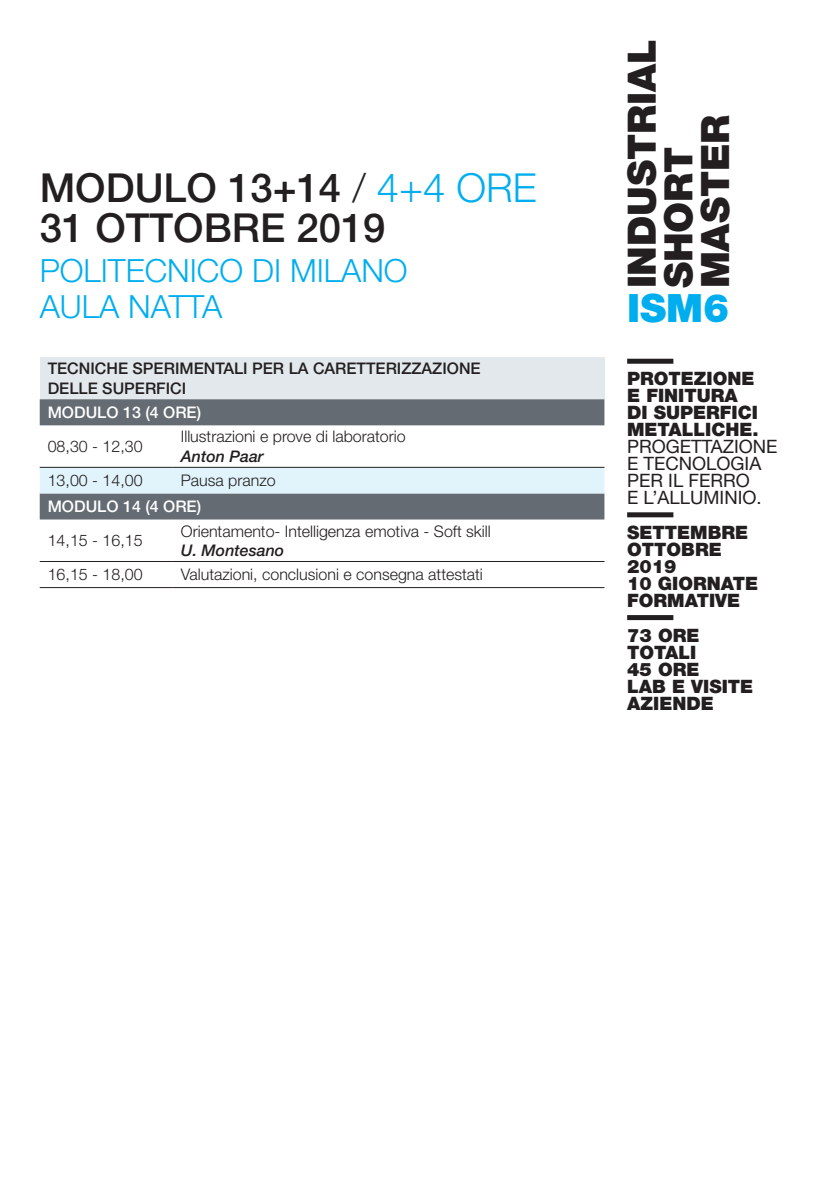
<style>
.page{position:relative;width:840px;height:1191px;background:#fff}
.page>*{position:absolute;margin:0;border:0;box-sizing:border-box;transform-origin:0 0}
.t1{font:500 40px/40px "Helvetica Neue LT Std";color:#231f20}
.t2{font:900 39.2px/36.6px "Helvetica Neue LT Std";letter-spacing:-.005em;color:#231f20}
.t3{font:900 39.2px "Helvetica Neue LT Std";color:#00aeef}
.t4{font:300 32px/36px "Helvetica Neue LT Std";color:#00aeef}
.t5{font:900 18.4px/17px "Helvetica Neue LT Std";color:#231f20}
.t6{font:18.4px/17px "Helvetica Neue LT Std";color:#231f20}
.t7{font:300 16px "Helvetica Neue LT Std";color:#231f20}
.t8{font:500 16px/19.2px "Helvetica Neue LT Std";color:#231f20}
.t9{font:500 16px "Helvetica Neue LT Std";color:#fff}
.t10{font:italic 500 16px "Helvetica Neue LT Std";color:#231f20}
.s1{font-weight:300}
.s2{font-weight:300;color:#00aeef}
</style>
<div class="page">
<div style="left:626px;top:359px;width:47px;height:5px;background:#231f20"></div>
<div style="left:626px;top:512px;width:47px;height:5px;background:#231f20"></div>
<div style="left:626px;top:615px;width:47px;height:5px;background:#231f20"></div>
<div style="left:40px;top:357px;width:564px;height:42px;background:#e2e8eb"></div>
<svg style="left:40px;top:399px;width:564px;height:120px;fill:#646b73"></svg>
<div style="left:40px;top:468px;width:564px;height:25px;background:#e1f4fc"></div>
<hr style="left:40px;top:561px;width:133px;height:1px;background:#231f20">
<hr style="left:173px;top:561px;width:431px;height:1px;background:#231f20">
<hr style="left:40px;top:587px;width:133px;height:1px;background:#231f20">
<hr style="left:173px;top:587px;width:431px;height:1px;background:#231f20">
<hr style="left:173px;top:467px;width:431px;height:1px;background:#231f20">
<hr style="left:40px;top:467px;width:133px;height:1px;background:#231f20">
<h1 class="t1" style="left:40px;top:167px;width:498px">MODULO 13+14 <span class="s1">/</span> <span class="s2">4+4 ORE<br></span>31 OTTOBRE 2019</h1>
<h3 class="t4" style="left:40px;top:252px;width:369px">POLITECNICO DI MILANO<br>AULA NATTA</h3>
<p class="t8" style="left:48px;top:359px;width:434px">TECNICHE SPERIMENTALI PER LA CARETTERIZZAZIONE<br>DELLE SUPERFICI</p>
<p class="t9" style="left:48px;top:403px;width:155px">MODULO 13 (4 ORE)</p>
<p class="t7" style="left:48px;top:436px;width:96px">08,30 - 12,30</p>
<p class="t7" style="left:181px;top:427px;width:226px">Illustrazioni e prove di laboratorio</p>
<p class="t10" style="left:181px;top:446px;width:84px">Anton Paar</p>
<p class="t7" style="left:48px;top:470px;width:96px">13,00 - 14,00</p>
<p class="t7" style="left:181px;top:470px;width:96px">Pausa pranzo</p>
<p class="t9" style="left:48px;top:497px;width:155px">MODULO 14 (4 ORE)</p>
<p class="t7" style="left:48px;top:531px;width:96px">14,15 - 16,15</p>
<p class="t7" style="left:181px;top:521px;width:311px">Orientamento- Intelligenza emotiva - Soft skill</p>
<p class="t10" style="left:181px;top:540px;width:105px">U. Montesano</p>
<p class="t7" style="left:48px;top:565px;width:96px">16,15 - 18,00</p>
<p class="t7" style="left:181px;top:565px;width:303px">Valutazioni, conclusioni e consegna attestati</p>
<h2 class="t2" style="left:623px;top:288px;width:250px;rotate:-90deg">INDUSTRIAL<br>SHORT<br>MASTER</h2>
<h2 class="t3" style="left:626px;top:284px;width:104px">ISM6</h2>
<p class="t5" style="left:626px;top:370px;width:133px">PROTEZIONE<br>E FINITURA<br>DI SUPERFICI<br>METALLICHE.</p>
<p class="t6" style="left:626px;top:438px;width:152px">PROGETTAZIONE<br>E TECNOLOGIA<br>PER IL FERRO<br>E L’ALLUMINIO.</p>
<p class="t5" style="left:626px;top:524px;width:132px">SETTEMBRE<br>OTTOBRE<br>2019<br>10 GIORNATE<br>FORMATIVE</p>
<p class="t5" style="left:626px;top:626px;width:127px">73 ORE<br>TOTALI<br>45 ORE<br>LAB E VISITE<br>AZIENDE</p>
</div>
